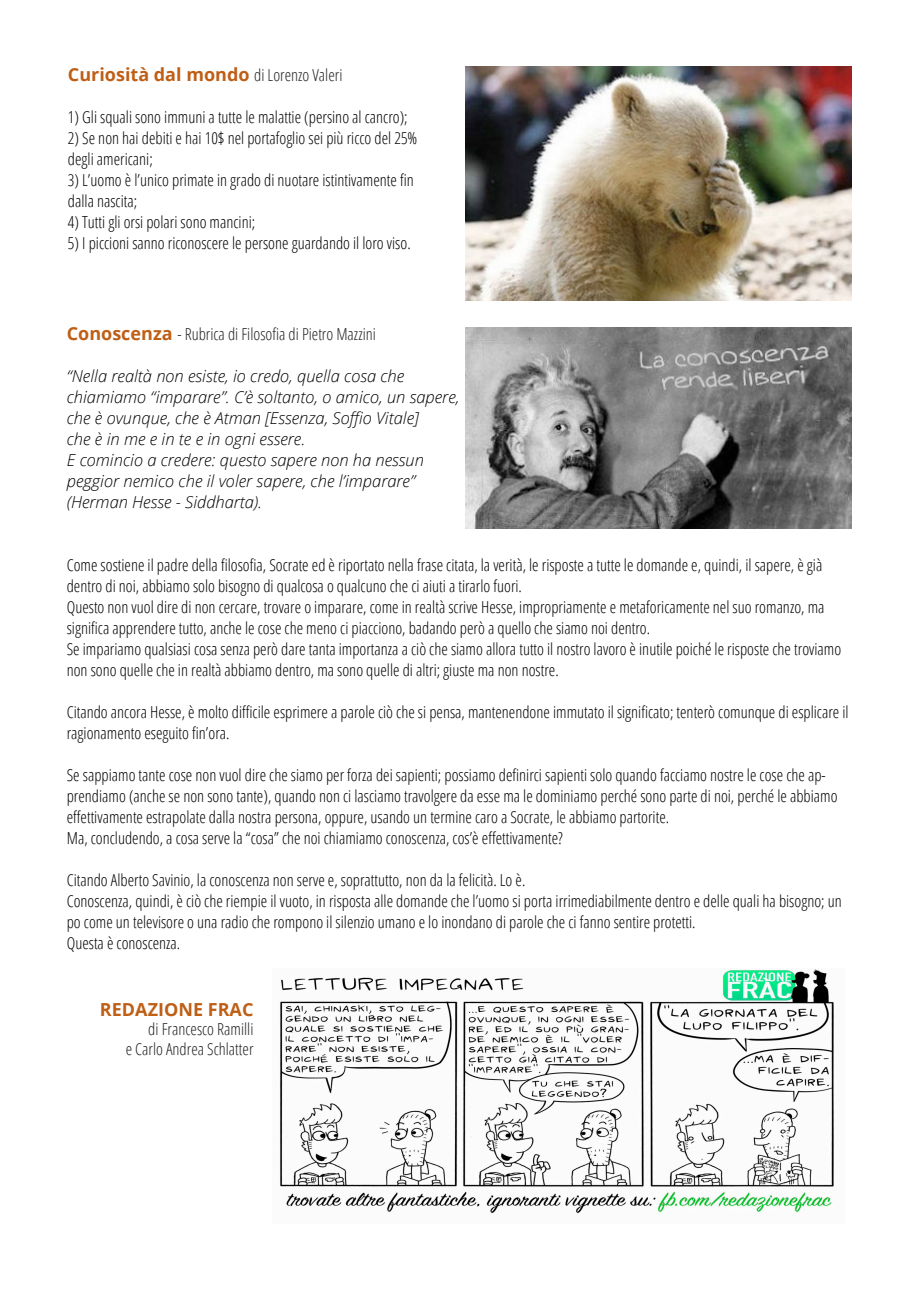
<style>
.page{position:relative;width:906px;height:1289px;background:#fff}
.page>*{position:absolute;margin:0;border:0;box-sizing:border-box;transform-origin:0 0}
.t1{font:700 18px "Open Sans";color:#bf5f16}
.t2{font:300 condensed 16.5px/21px "Open Sans";color:#000}
.t3{font:italic 300 16.5px/21px "Open Sans";color:#000}
.t4{font:300 condensed 16.5px/19.8px "Open Sans";color:#231f20;text-align:right}
.s1{font-weight:300;font-stretch:condensed;font-size:16.5px;color:#231f20}
.s2{font-weight:700;font-stretch:normal;font-size:18px;color:#bf5f16}
</style>
<div class="page">
<img style="left:466px;top:327px;width:386px;height:201px">
<img style="left:466px;top:67px;width:386px;height:234px">
<img style="left:280px;top:969px;width:554px;height:246px">
<p class="t1" style="left:68px;top:61px;width:276px">Curiosità dal mondo <span class="s1">di Lorenzo Valeri</span></p>
<p class="t2" style="left:68px;top:105px;width:341px">1) Gli squali sono immuni a tutte le malattie (persino al cancro);</p>
<p class="t2" style="left:68px;top:127px;width:351px">2) Se non hai debiti e hai 10$ nel portafoglio sei più ricco del 25% degli americani;</p>
<p class="t2" style="left:68px;top:169px;width:347px">3) L’uomo è l’unico primate in grado di nuotare istintivamente fin dalla nascita;</p>
<p class="t2" style="left:68px;top:211px;width:189px">4) Tutti gli orsi polari sono mancini;</p>
<p class="t2" style="left:68px;top:232px;width:344px">5) I piccioni sanno riconoscere le persone guardando il loro viso.</p>
<p class="t4" style="left:67px;top:323px;width:311px"><span class="s2">Conoscenza</span> - Rubrica di Filosofia di Pietro Mazzini</p>
<p class="t3" style="left:67px;top:365px;width:394px">“Nella realtà non esiste, io credo, quella cosa che chiamiamo “imparare”. C’è soltanto, o amico, un sapere, che è ovunque, che è Atman [Essenza, Soffio Vitale]<br>che è in me e in te e in ogni essere.<br>E comincio a credere: questo sapere non ha nessun peggior nemico che il voler sapere, che l’imparare” (Herman Hesse - Siddharta).</p>
<p class="t2" style="left:67px;top:554px;width:776px">Come sostiene il padre della filosofia, Socrate ed è riportato nella frase citata, la verità, le risposte a tutte le domande e, quindi, il sapere, è già dentro di noi, abbiamo solo bisogno di qualcosa o qualcuno che ci aiuti a tirarlo fuori.<br>Questo non vuol dire di non cercare, trovare o imparare, come in realtà scrive Hesse, impropriamente e metaforicamente nel suo romanzo, ma significa apprendere tutto, anche le cose che meno ci piacciono, badando però a quello che siamo noi dentro.<br>Se impariamo qualsiasi cosa senza però dare tanta importanza a ciò che siamo allora tutto il nostro lavoro è inutile poiché le risposte che troviamo non sono quelle che in realtà abbiamo dentro, ma sono quelle di altri; giuste ma non nostre.</p>
<p class="t2" style="left:67px;top:701px;width:783px">Citando ancora Hesse, è molto difficile esprimere a parole ciò che si pensa, mantenendone immutato il significato; tenterò comunque di esplicare il ragionamento eseguito fin’ora.</p>
<p class="t2" style="left:67px;top:764px;width:772px">Se sappiamo tante cose non vuol dire che siamo per forza dei sapienti; possiamo definirci sapienti solo quando facciamo nostre le cose che ap&shy;prendiamo (anche se non sono tante), quando non ci lasciamo travolgere da esse ma le dominiamo perché sono parte di noi, perché le abbiamo effettivamente estrapolate dalla nostra persona, oppure, usando un termine caro a Socrate, le abbiamo partorite.<br>Ma, concludendo, a cosa serve la “cosa” che noi chiamiamo conoscenza, cos’è effettivamente?</p>
<p class="t2" style="left:67px;top:869px;width:776px">Citando Alberto Savinio, la conoscenza non serve e, soprattutto, non da la felicità. Lo è.<br>Conoscenza, quindi, è ciò che riempie il vuoto, in risposta alle domande che l’uomo si porta irrimediabilmente dentro e delle quali ha bisogno; un po come un televisore o una radio che rompono il silenzio umano e lo inondano di parole che ci fanno sentire protetti.<br>Questa è conoscenza.</p>
<p class="t1" style="left:100px;top:996px;width:155px">REDAZIONE FRAC</p>
<p class="t4" style="left:126px;top:1018px;width:129px">di Francesco Ramilli<br>e Carlo Andrea Schlatter</p>
</div>
